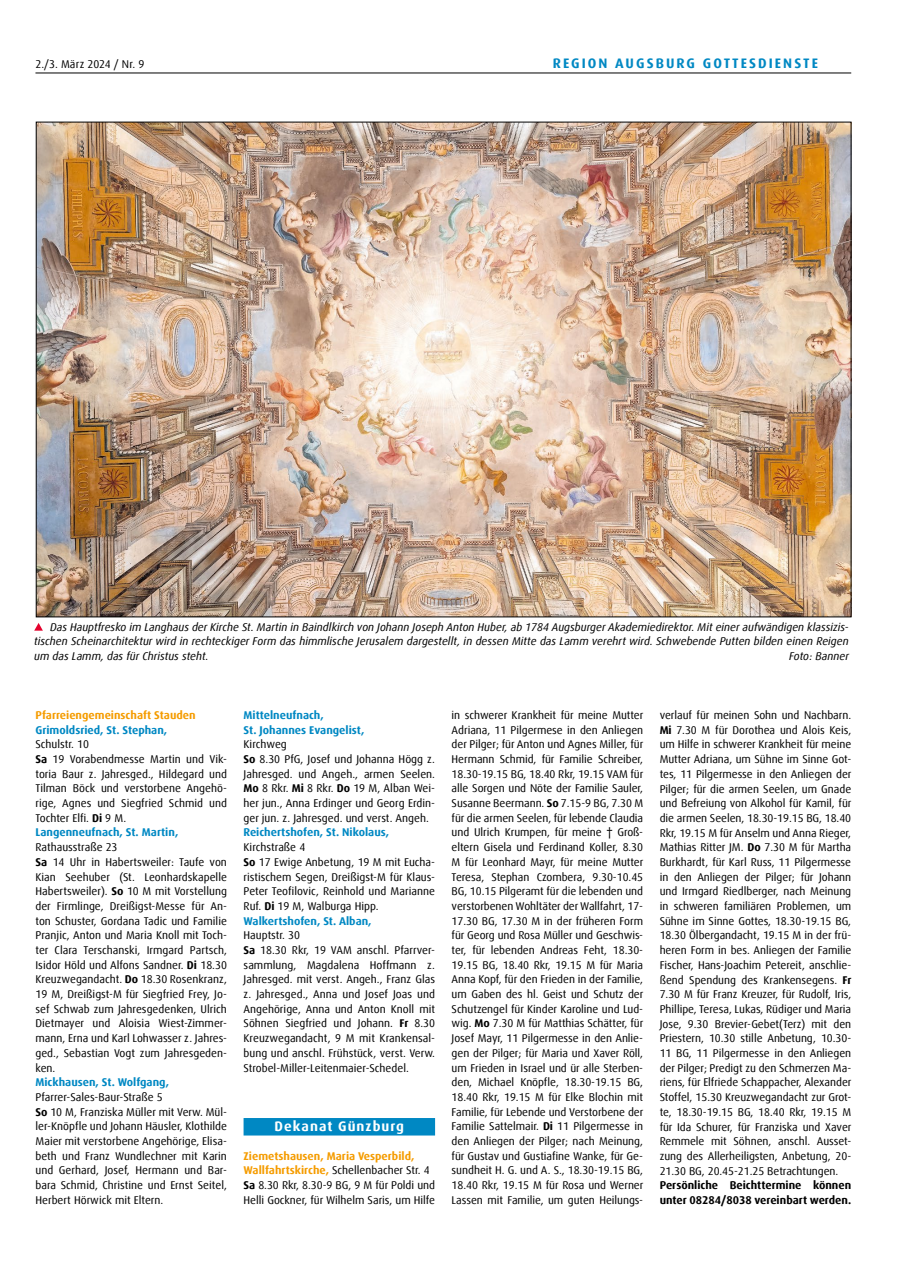
<style>
.page{position:relative;width:908px;height:1276px;background:#fff}
.page>*{position:absolute;margin:0;border:0;box-sizing:border-box;transform-origin:0 0}
.t1{font:700 13.75px "Dax Offc Pro";letter-spacing:.15em;color:#0088c3}
.t2{font:700 13.75px "Dax Offc Pro";letter-spacing:.075em;color:#fff}
.t3{font:11.25px/14.8px "Dax Offc Pro";color:#000}
.t4{font:italic 11.25px/14.8px "Dax Offc Pro";color:#000;text-align:justify}
.t5{font:700 11.25px/14.8px "Dax Offc Pro";color:#0088c3}
.t6{font:700 11.25px/14.8px "Dax Offc Pro";color:#000}
.t7{font:700 11.25px "Dax Offc Pro";color:#f59c00}
.s1{font-weight:700}
.s2{font-weight:700;color:#0088c3}
.s3{font-weight:700;color:#f59c00}
</style>
<div class="page">
<hr style="left:35px;top:73px;width:815px;height:1px;background:#000">
<div style="left:243px;top:1118px;width:192px;height:17px;background:#0088c3"></div>
<img style="left:38px;top:124px;width:810px;height:491px">
<svg style="left:34px;top:623px;width:9px;height:7px"></svg>
<p class="t3" style="left:35px;top:56px;width:110px">2./3. März 2024 / Nr. 9</p>
<p class="t1" style="left:552px;top:54px;width:267px">REGION AUGSBURG GOTTESDIENSTE</p>
<p class="t4" style="left:34px;top:619px;width:815px;text-indent:16px">Das Hauptfresko im Langhaus der Kirche St. Martin in Baindlkirch von Johann Joseph Anton Huber, ab 1784 Augsburger Akademiedirektor. Mit einer aufwändigen klassizis&shy;tischen Scheinarchitektur wird in rechteckiger Form das himmlische Jerusalem dargestellt, in dessen Mitte das Lamm verehrt wird. Schwebende Putten bilden einen Reigen um das Lamm, das für Christus steht.</p>
<p class="t4" style="left:788px;top:649px;width:61px">Foto: Banner</p>
<p class="t7" style="left:35px;top:707px;width:162px">Pfarreiengemeinschaft Stauden</p>
<p class="t5" style="left:35px;top:722px;width:133px">Grimoldsried, St. Stephan,</p>
<p class="t3" style="left:35px;top:737px;width:193px">Schulstr. 10<br><span class="s1">Sa</span> 19 Vorabendmesse Martin und Vik&shy;toria Baur z. Jahresged., Hildegard und<br>Tilman Böck und verstorbene Angehö&shy;rige, Agnes und Siegfried Schmid und<br>Tochter Elfi. <span class="s1">Di</span> 9 M.<br><span class="s2">Langenneufnach, St. Martin,</span></p>
<p class="t3" style="left:35px;top:840px;width:193px">Rathausstraße 23<br><span class="s1">Sa</span> 14 Uhr in Habertsweiler: Taufe von Kian Seehuber (St. Leonhardskapelle Habertsweiler). <span class="s1">So</span> 10 M mit Vorstellung der Firmlinge, Dreißigst-Messe für An&shy;ton Schuster, Gordana Tadic und Familie Pranjic, Anton und Maria Knoll mit Toch&shy;ter Clara Terschanski, Irmgard Partsch, Isidor Höld und Alfons Sandner. <span class="s1">Di</span> 18.30<br>Kreuzwegandacht. <span class="s1">Do</span> 18.30 Rosenkranz, 19 M, Dreißigst-M für Siegfried Frey, Jo&shy;sef Schwab zum Jahresgedenken, Ulrich Dietmayer und Aloisia Wiest-Zimmer&shy;mann, Erna und Karl Lohwasser z. Jahres&shy;ged., Sebastian Vogt zum Jahresgeden&shy;ken.</p>
<p class="t5" style="left:35px;top:1075px;width:135px">Mickhausen, St. Wolfgang,</p>
<p class="t3" style="left:35px;top:1089px;width:193px">Pfarrer-Sales-Baur-Straße 5<br><span class="s1">So</span> 10 M, Franziska Müller mit Verw. Mül&shy;ler-Knöpfle und Johann Häusler, Klothilde Maier mit verstorbene Angehörige, Elisa&shy;beth und Franz Wundlechner mit Karin und Gerhard, Josef, Hermann und Bar&shy;bara Schmid, Christine und Ernst Seitel, Herbert Hörwick mit Eltern.</p>
<p class="t5" style="left:243px;top:707px;width:122px">Mittelneufnach,<br>St. Johannes Evangelist,</p>
<p class="t3" style="left:243px;top:737px;width:193px">Kirchweg<br><span class="s1">So</span> 8.30 PfG, Josef und Johanna Högg z.<br>Jahresged. und Angeh., armen Seelen.<br><span class="s1">Mo</span> 8 Rkr. <span class="s1">Mi</span> 8 Rkr. <span class="s1">Do</span> 19 M, Alban Wei&shy;her jun., Anna Erdinger und Georg Erdin&shy;ger jun. z. Jahresged. und verst. Angeh.</p>
<p class="t5" style="left:243px;top:825px;width:147px">Reichertshofen, St. Nikolaus,</p>
<p class="t3" style="left:243px;top:840px;width:193px">Kirchstraße 4<br><span class="s1">So</span> 17 Ewige Anbetung, 19 M mit Eucha&shy;ristischem Segen, Dreißigst-M für Klaus-<br>Peter Teofilovic, Reinhold und Marianne<br>Ruf. <span class="s1">Di</span> 19 M, Walburga Hipp.<br><span class="s2">Walkertshofen, St. Alban,</span></p>
<p class="t3" style="left:243px;top:928px;width:193px">Hauptstr. 30<br><span class="s1">Sa</span> 18.30 Rkr, 19 VAM anschl. Pfarrver&shy;sammlung, Magdalena Hoffmann z.<br>Jahresged. mit verst. Angeh., Franz Glas z. Jahresged., Anna und Josef Joas und Angehörige, Anna und Anton Knoll mit Söhnen Siegfried und Johann. <span class="s1">Fr</span> 8.30<br>Kreuzwegandacht, 9 M mit Krankensal&shy;bung und anschl. Frühstück, verst. Verw.<br>Strobel-Miller-Leitenmaier-Schedel.</p>
<p class="t2" style="left:274px;top:1117px;width:131px">Dekanat Günzburg</p>
<p class="t3" style="left:243px;top:1148px;width:193px"><span class="s3">Ziemetshausen, Maria Vesperbild, Wallfahrtskirche,</span> Schellenbacher Str. 4<br><span class="s1">Sa</span> 8.30 Rkr, 8.30-9 BG, 9 M für Poldi und Helli Gockner, für Wilhelm Saris, um Hilfe</p>
<p class="t3" style="left:451px;top:707px;width:193px;text-align:justify">in schwerer Krankheit für meine Mutter Adriana, 11 Pilgermese in den Anliegen der Pilger; für Anton und Agnes Miller, für Hermann Schmid, für Familie Schreiber, 18.30-19.15 BG, 18.40 Rkr, 19.15 VAM für alle Sorgen und Nöte der Familie Sauler, Susanne Beermann. <span class="s1">So</span> 7.15-9 BG, 7.30 M für die armen Seelen, für lebende Claudia und Ulrich Krumpen, für meine † Groß&shy;eltern Gisela und Ferdinand Koller, 8.30<br>M für Leonhard Mayr, für meine Mutter Teresa, Stephan Czombera, 9.30-10.45<br>BG, 10.15 Pilgeramt für die lebenden und verstorbenen Wohltäter der Wallfahrt, 17- 17.30 BG, 17.30 M in der früheren Form für Georg und Rosa Müller und Geschwis&shy;ter, für lebenden Andreas Feht, 18.30- 19.15 BG, 18.40 Rkr, 19.15 M für Maria Anna Kopf, für den Frieden in der Familie, um Gaben des hl. Geist und Schutz der Schutzengel für Kinder Karoline und Lud&shy;wig. <span class="s1">Mo</span> 7.30 M für Matthias Schätter, für Josef Mayr, 11 Pilgermesse in den Anlie&shy;gen der Pilger; für Maria und Xaver Röll, um Frieden in Israel und ür alle Sterben&shy;den, Michael Knöpfle, 18.30-19.15 BG, 18.40 Rkr, 19.15 M für Elke Blochin mit Familie, für Lebende und Verstorbene der Familie Sattelmair. <span class="s1">Di</span> 11 Pilgermesse in den Anliegen der Pilger; nach Meinung, für Gustav und Gustiafine Wanke, für Ge&shy;sundheit H. G. und A. S., 18.30-19.15 BG, 18.40 Rkr, 19.15 M für Rosa und Werner Lassen mit Familie, um guten Heilungs-</p>
<p class="t3" style="left:659px;top:708px;width:193px;text-align:justify">verlauf für meinen Sohn und Nachbarn.<br><span class="s1">Mi</span> 7.30 M für Dorothea und Alois Keis, um Hilfe in schwerer Krankheit für meine Mutter Adriana, um Sühne im Sinne Got&shy;tes, 11 Pilgermesse in den Anliegen der Pilger; für die armen Seelen, um Gnade und Befreiung von Alkohol für Kamil, für die armen Seelen, 18.30-19.15 BG, 18.40<br>Rkr, 19.15 M für Anselm und Anna Rieger, Mathias Ritter JM. <span class="s1">Do</span> 7.30 M für Martha Burkhardt, für Karl Russ, 11 Pilgermesse in den Anliegen der Pilger; für Johann und Irmgard Riedlberger, nach Meinung in schweren familiären Problemen, um Sühne im Sinne Gottes, 18.30-19.15 BG, 18.30 Ölbergandacht, 19.15 M in der frü&shy;heren Form in bes. Anliegen der Familie Fischer, Hans-Joachim Petereit, anschlie&shy;ßend Spendung des Krankensegens. <span class="s1">Fr </span>7.30 M für Franz Kreuzer, für Rudolf, Iris, Phillipe, Teresa, Lukas, Rüdiger und Maria Jose, 9.30 Brevier-Gebet(Terz) mit den Priestern, 10.30 stille Anbetung, 10.30- 11 BG, 11 Pilgermesse in den Anliegen der Pilger; Predigt zu den Schmerzen Ma&shy;riens, für Elfriede Schappacher, Alexander Stoffel, 15.30 Kreuzwegandacht zur Grot&shy;te, 18.30-19.15 BG, 18.40 Rkr, 19.15 M für Ida Schurer, für Franziska und Xaver Remmele mit Söhnen, anschl. Ausset&shy;zung des Allerheiligsten, Anbetung, 20- 21.30 BG, 20.45-21.25 Betrachtungen.</p>
<p class="t6" style="left:659px;top:1178px;width:193px">Persönliche Beichttermine können unter 08284/8038 vereinbart werden.</p>
</div>
